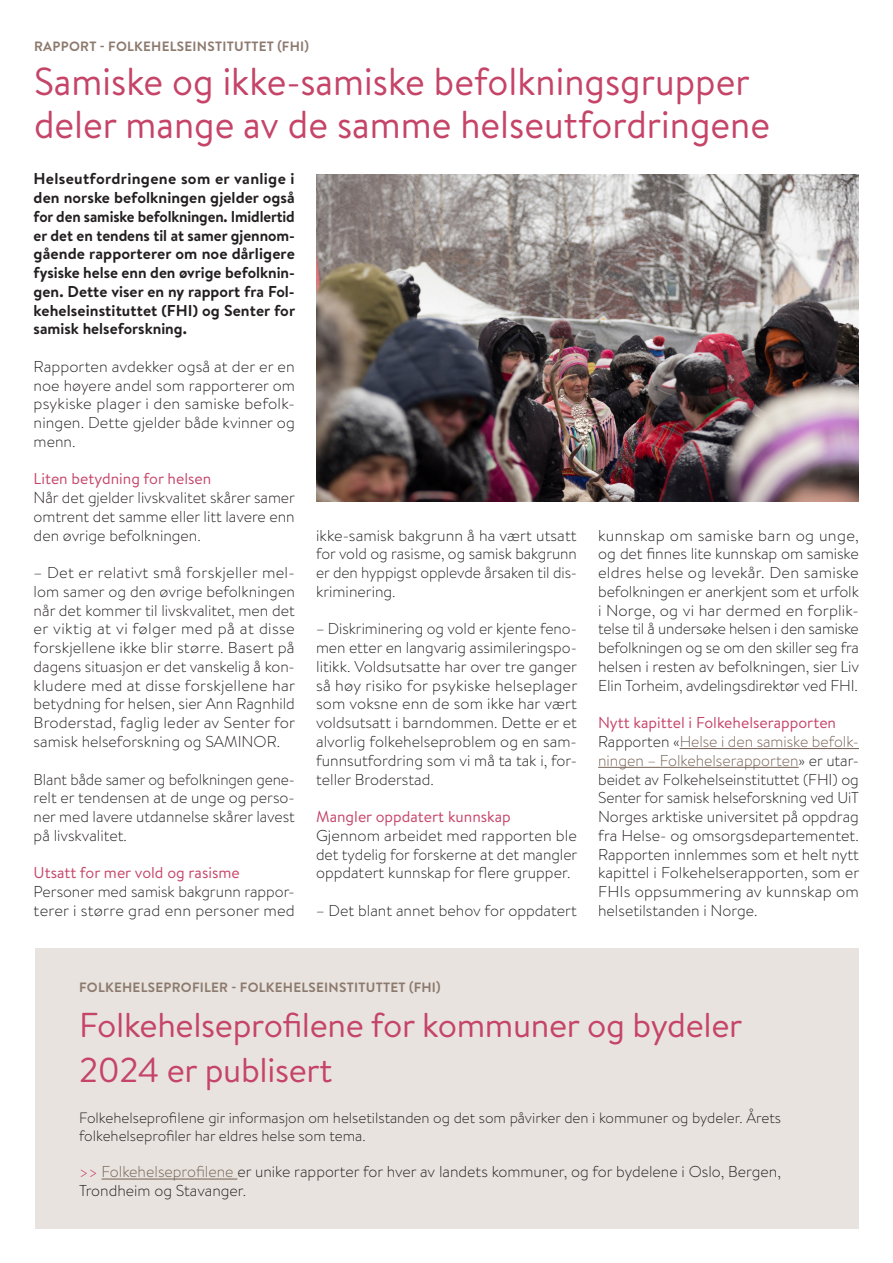
<style>
.page{position:relative;width:893px;height:1263px;background:#fff}
.page>*{position:absolute;margin:0;border:0;box-sizing:border-box;transform-origin:0 0}
.Overtittel_nyhetsbrev_sf{font:39px "Brandon Text";color:#c54468;scale:.96 1}
.Overtittel_nyhetsbrev_sf-2{font:34.5px/45px "Brandon Text";letter-spacing:-.01em;color:#c54468}
.Brandon_ny_Brødtekst_nyhetsbrev_sf{font:300 15.75px/18.8px "Brandon Text";color:#231f20;text-align:justify}
.FHI_brødtekst_til_linje{font:700 15.75px/18.8px "Brandon Text";color:#231f20;text-align:justify}
.None_brød{font:300 15.75px/18.9px "Brandon Text";color:#231f20}
.Brandon_ny_Brødtekst_nyhetsbrev_sf-2{font:15.75px "Brandon Text";color:#c54468}
.None_brød-2{font:300 15px/18px "Brandon Text";color:#231f20}
.Overtittel_nyhetsbrev_sf-3{font:700 13.5px "Brandon Text";letter-spacing:.02em;color:#8d7a6f}
.s1{color:#746053}
.s2{color:#c54468}
</style>
<div class="page">
<img style="left:316px;top:175px;width:543px;height:327px">
<hr style="left:680px;top:748px;width:179px;height:1px;background:#746053">
<hr style="left:598px;top:767px;width:201px;height:1px;background:#746053">
<div style="left:35px;top:948px;width:824px;height:281px;background:#e8e3de"></div>
<hr style="left:101px;top:1178px;width:136px;height:1px;background:#746053">
<p class="Overtittel_nyhetsbrev_sf-3" style="left:34px;top:37px;width:276px">RAPPORT - FOLKEHELSEINSTITUTTET (FHI)</p>
<p class="Overtittel_nyhetsbrev_sf" style="left:34px;top:54px;width:747px">Samiske og ikke-samiske befolkningsgrupper</p>
<p class="Overtittel_nyhetsbrev_sf" style="left:34px;top:98px;width:768px">deler mange av de samme helseutfordringene</p>
<p class="FHI_brødtekst_til_linje" style="left:34px;top:169px;width:263px">Helseutfordringene som er vanlige i den norske befolkningen gjelder også for den samiske befolkningen. Imidlertid er det en tendens til at samer gjennom&shy;gående rapporterer om noe dårligere fysiske helse enn den øvrige befolknin&shy;gen. Dette viser en ny rapport fra Fol&shy;kehelseinstituttet (FHI) og Senter for samisk helseforskning.</p>
<p class="Brandon_ny_Brødtekst_nyhetsbrev_sf" style="left:34px;top:357px;width:263px">Rapporten avdekker også at der er en noe høyere andel som rapporterer om psykiske plager i den samiske befolk&shy;ningen. Dette gjelder både kvinner og menn.</p>
<p class="Brandon_ny_Brødtekst_nyhetsbrev_sf-2" style="left:34px;top:468px;width:179px">Liten betydning for helsen</p>
<p class="Brandon_ny_Brødtekst_nyhetsbrev_sf" style="left:34px;top:488px;width:263px">Når det gjelder livskvalitet skårer samer omtrent det samme eller litt lavere enn den øvrige befolkningen.</p>
<p class="Brandon_ny_Brødtekst_nyhetsbrev_sf" style="left:34px;top:563px;width:263px">– Det er relativt små forskjeller mel&shy;lom samer og den øvrige befolkningen når det kommer til livskvalitet, men det er viktig at vi følger med på at disse forskjellene ikke blir større. Basert på dagens situasjon er det vanskelig å kon&shy;kludere med at disse forskjellene har betydning for helsen, sier Ann Ragnhild Broderstad, faglig leder av Senter for samisk helseforskning og SAMINOR.</p>
<p class="Brandon_ny_Brødtekst_nyhetsbrev_sf" style="left:34px;top:769px;width:263px">Blant både samer og befolkningen gene&shy;relt er tendensen at de unge og perso&shy;ner med lavere utdannelse skårer lavest på livskvalitet.</p>
<p class="Brandon_ny_Brødtekst_nyhetsbrev_sf-2" style="left:34px;top:862px;width:208px">Utsatt for mer vold og rasisme</p>
<p class="Brandon_ny_Brødtekst_nyhetsbrev_sf" style="left:34px;top:882px;width:263px">Personer med samisk bakgrunn rappor&shy;terer i større grad enn personer med</p>
<p class="Brandon_ny_Brødtekst_nyhetsbrev_sf" style="left:316px;top:525px;width:262px">ikke-samisk bakgrunn å ha vært utsatt for vold og rasisme, og samisk bakgrunn er den hyppigst opplevde årsaken til dis&shy;kriminering.</p>
<p class="Brandon_ny_Brødtekst_nyhetsbrev_sf" style="left:316px;top:619px;width:263px">– Diskriminering og vold er kjente feno&shy;men etter en langvarig assimileringspo&shy;litikk. Voldsutsatte har over tre ganger så høy risiko for psykiske helseplager som voksne enn de som ikke har vært voldsutsatt i barndommen. Dette er et alvorlig folkehelseproblem og en sam&shy;funnsutfordring som vi må ta tak i, for&shy;teller Broderstad.</p>
<p class="Brandon_ny_Brødtekst_nyhetsbrev_sf-2" style="left:316px;top:806px;width:196px">Mangler oppdatert kunnskap</p>
<p class="Brandon_ny_Brødtekst_nyhetsbrev_sf" style="left:316px;top:825px;width:263px">Gjennom arbeidet med rapporten ble det tydelig for forskerne at det mangler oppdatert kunnskap for flere grupper.</p>
<p class="Brandon_ny_Brødtekst_nyhetsbrev_sf" style="left:316px;top:900px;width:262px">– Det blant annet behov for oppdatert</p>
<p class="Brandon_ny_Brødtekst_nyhetsbrev_sf" style="left:598px;top:525px;width:262px">kunnskap om samiske barn og unge, og det finnes lite kunnskap om samiske eldres helse og levekår. Den samiske befolkningen er anerkjent som et urfolk i Norge, og vi har dermed en forplik&shy;telse til å undersøke helsen i den samiske befolkningen og se om den skiller seg fra helsen i resten av befolkningen, sier Liv Elin Torheim, avdelingsdirektør ved FHI.</p>
<p class="Brandon_ny_Brødtekst_nyhetsbrev_sf-2" style="left:598px;top:712px;width:239px">Nytt kapittel i Folkehelserapporten</p>
<p class="Brandon_ny_Brødtekst_nyhetsbrev_sf" style="left:598px;top:732px;width:263px">Rapporten «<span class="s1">Helse i den samiske befolk&shy;ningen – Folkehelserapporten</span>» er utar&shy;beidet av Folkehelseinstituttet (FHI) og Senter for samisk helseforskning ved UiT Norges arktiske universitet på oppdrag fra Helse- og omsorgsdepartementet.<br>Rapporten innlemmes som et helt nytt kapittel i Folkehelserapporten, som er FHIs oppsummering av kunnskap om helsetilstanden i Norge.</p>
<p class="Overtittel_nyhetsbrev_sf-3" style="left:79px;top:978px;width:363px">FOLKEHELSEPROFILER - FOLKEHELSEINSTITUTTET (FHI)</p>
<p class="Overtittel_nyhetsbrev_sf-2" style="left:79px;top:1001px;width:665px">Folkehelseprofilene for kommuner og bydeler<br>2024 er publisert</p>
<p class="None_brød-2" style="left:79px;top:1108px;width:704px">Folkehelseprofilene gir informasjon om helsetilstanden og det som påvirker den i kommuner og bydeler. Årets folkehelseprofiler har eldres helse som tema.</p>
<p class="None_brød" style="left:79px;top:1162px;width:703px"><span class="s2">&gt;&gt;</span> <span class="s1">Folkehelseprofilene</span> er unike rapporter for hver av landets kommuner, og for bydelene i Oslo, Bergen,<br>Trondheim og Stavanger.</p>
</div>
